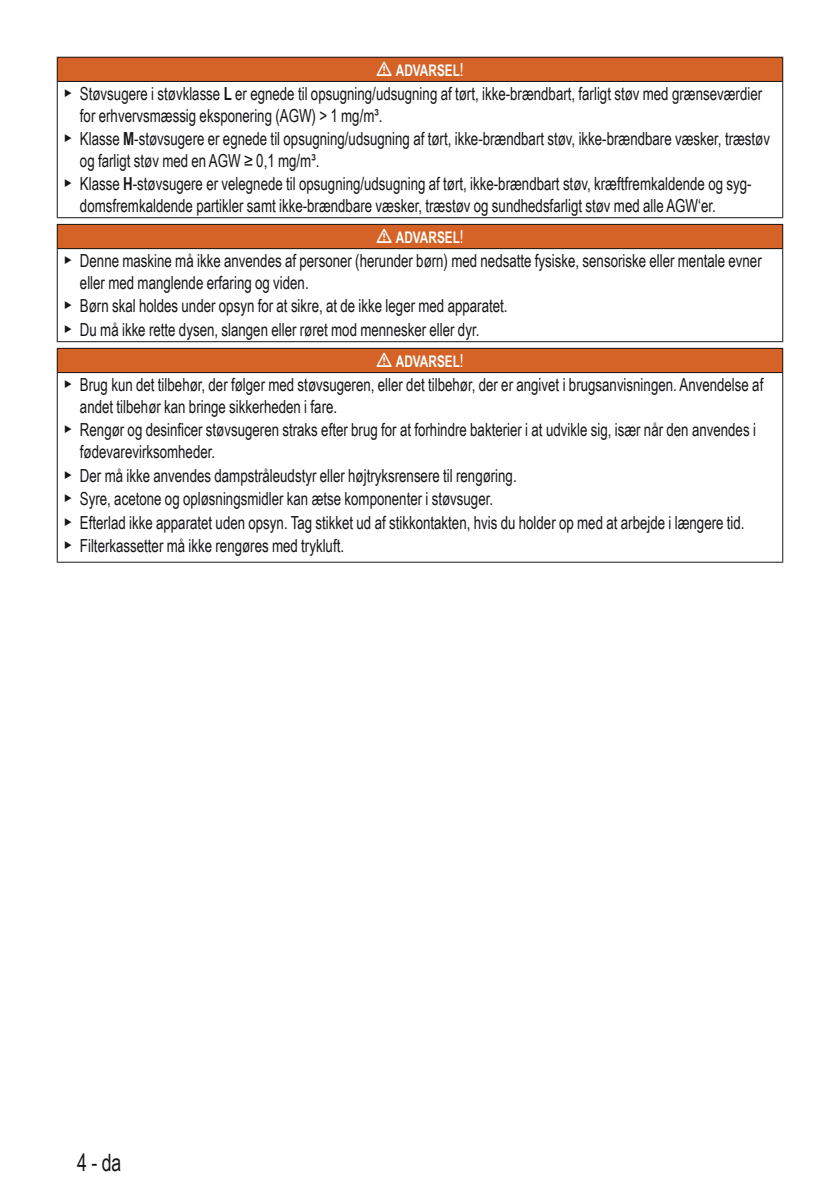
<style>
.page{position:relative;width:840px;height:1191px;background:#fff}
.page>*{position:absolute;margin:0;border:0;box-sizing:border-box;transform-origin:0 0}
.t1{font:24px "Arial Narrow";color:#171518;scale:.9 1}
.t2{font:18px/21.6px "Arial Narrow";color:#171518;scale:.9 1}
.Signalwort_Warnung{font:700 16px "Arial Narrow";color:#fff;scale:.9 1}
.s1{font-weight:400;font-size:18px}
.s2{font-family:"Arial Unicode MS"}
.s3{font-weight:700}
</style>
<div class="page">
<div style="left:57px;top:57px;width:725px;height:24px;background:#d56327"></div>
<hr style="left:57px;top:57px;width:725px;height:1px;background:#171518">
<svg style="left:57px;top:58px;width:1px;height:23px"></svg>
<hr style="left:57px;top:81px;width:725px;height:1px;background:#171518">
<hr style="left:57px;top:82px;width:1px;height:135px;background:#171518">
<hr style="left:781px;top:82px;width:1px;height:135px;background:#171518">
<hr style="left:57px;top:217px;width:725px;height:1px;background:#171518">
<div style="left:57px;top:224px;width:725px;height:25px;background:#d56327"></div>
<hr style="left:57px;top:224px;width:725px;height:1px;background:#171518">
<svg style="left:57px;top:225px;width:1px;height:23px"></svg>
<hr style="left:57px;top:248px;width:725px;height:1px;background:#171518">
<hr style="left:57px;top:249px;width:1px;height:92px;background:#171518">
<hr style="left:781px;top:249px;width:1px;height:92px;background:#171518">
<hr style="left:57px;top:341px;width:725px;height:1px;background:#171518">
<div style="left:57px;top:348px;width:725px;height:24px;background:#d56327"></div>
<hr style="left:57px;top:348px;width:725px;height:1px;background:#171518">
<svg style="left:57px;top:349px;width:1px;height:23px"></svg>
<hr style="left:57px;top:372px;width:725px;height:1px;background:#171518">
<hr style="left:57px;top:373px;width:1px;height:188px;background:#171518">
<hr style="left:781px;top:373px;width:1px;height:188px;background:#171518">
<hr style="left:57px;top:561px;width:725px;height:1px;background:#171518">
<p class="Signalwort_Warnung" style="left:395px;top:58px;width:77px">ADVARSEL<span class="s1">!</span></p>
<p class="t2" style="left:80px;top:82px;width:759px;text-indent:-17px"><span class="s2">▶</span> Støvsugere i støvklasse <span class="s3">L</span> er egnede til opsugning/udsugning af tørt, ikke-brændbart, farligt støv med grænseværdier for erhvervsmæssig eksponering (AGW) &gt; 1 mg/m³.</p>
<p class="t2" style="left:80px;top:127px;width:767px;text-indent:-17px"><span class="s2">▶</span> Klasse <span class="s3">M</span>-støvsugere er egnede til opsugning/udsugning af tørt, ikke-brændbart støv, ikke-brændbare væsker, træstøv og farligt støv med en AGW ≥ 0,1 mg/m³.</p>
<p class="t2" style="left:80px;top:173px;width:747px;text-indent:-17px"><span class="s2">▶</span> Klasse <span class="s3">H</span>-støvsugere er velegnede til opsugning/udsugning af tørt, ikke-brændbart støv, kræftfremkaldende og syg&shy;domsfremkaldende partikler samt ikke-brændbare væsker, træstøv og sundhedsfarligt støv med alle AGW‘er.</p>
<p class="Signalwort_Warnung" style="left:395px;top:225px;width:77px">ADVARSEL<span class="s1">!</span></p>
<p class="t2" style="left:80px;top:249px;width:758px;text-indent:-17px"><span class="s2">▶</span> Denne maskine må ikke anvendes af personer (herunder børn) med nedsatte fysiske, sensoriske eller mentale evner eller med manglende erfaring og viden.</p>
<p class="t2" style="left:63px;top:294px;width:495px"><span class="s2">▶</span> Børn skal holdes under opsyn for at sikre, at de ikke leger med apparatet.</p>
<p class="t2" style="left:63px;top:318px;width:464px"><span class="s2">▶</span> Du må ikke rette dysen, slangen eller røret mod mennesker eller dyr.</p>
<p class="Signalwort_Warnung" style="left:395px;top:349px;width:77px">ADVARSEL<span class="s1">!</span></p>
<p class="t2" style="left:80px;top:373px;width:760px;text-indent:-17px"><span class="s2">▶</span> Brug kun det tilbehør, der følger med støvsugeren, eller det tilbehør, der er angivet i brugsanvisningen. Anvendelse af andet tilbehør kan bringe sikkerheden i fare.</p>
<p class="t2" style="left:80px;top:418px;width:752px;text-indent:-17px"><span class="s2">▶</span> Rengør og desinficer støvsugeren straks efter brug for at forhindre bakterier i at udvikle sig, især når den anvendes i fødevarevirksomheder.</p>
<p class="t2" style="left:63px;top:464px;width:505px"><span class="s2">▶</span> Der må ikke anvendes dampstråleudstyr eller højtryksrensere til rengøring.</p>
<p class="t2" style="left:63px;top:487px;width:479px"><span class="s2">▶</span> Syre, acetone og opløsningsmidler kan ætse komponenter i støvsuger.</p>
<p class="t2" style="left:63px;top:511px;width:758px"><span class="s2">▶</span> Efterlad ikke apparatet uden opsyn. Tag stikket ud af stikkontakten, hvis du holder op med at arbejde i længere tid.</p>
<p class="t2" style="left:63px;top:534px;width:314px"><span class="s2">▶</span> Filterkassetter må ikke rengøres med trykluft.</p>
<h1 class="t1" style="left:77px;top:1145px;width:51px">4 - da</h1>
</div>
